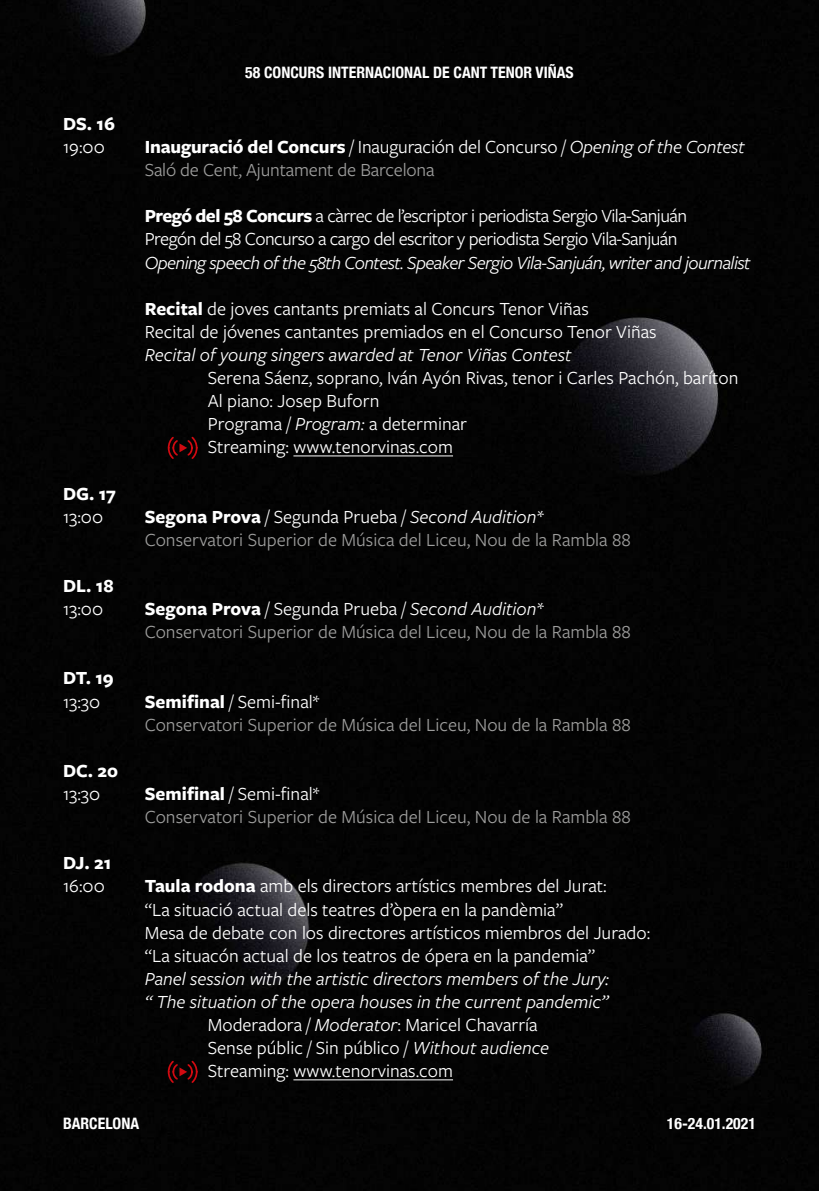
<style>
.page{position:relative;width:819px;height:1191px;background:#030303}
.page>*{position:absolute;margin:0;border:0;box-sizing:border-box;transform-origin:0 0}
.t1{font:19.25px/23.1px "Freight Sans Pro";color:#fff}
.t2{font:19.25px/23.1px "Freight Sans Pro";color:#9d9d9c}
.t3{font:italic 19.25px "Freight Sans Pro";color:#fff}
.t4{font:19.25px/23.1px "Freight Sans Pro";letter-spacing:-.03em;color:#fff}
.t5{font:italic 19.25px "Freight Sans Pro";letter-spacing:-.03em;color:#fff}
.t6{font:700 19.25px "Freight Sans Pro";color:#fff}
.t7{font:700 condensed 15.75px "Helvetica Neue";color:#fff}
.s1{font-weight:700;color:#fff}
.s2{color:#fff}
.s3{font-style:italic;color:#fff}
.s4{font-weight:700}
.s5{font-style:italic}
</style>
<div class="page">
<svg style="left:167px;top:435px;width:31px;height:25px"></svg>
<svg style="left:167px;top:1059px;width:31px;height:25px"></svg>
<hr style="left:293px;top:455px;width:160px;height:1px;background:#fff">
<hr style="left:293px;top:1079px;width:160px;height:1px;background:#fff">
<p class="t6" style="left:63px;top:110px;width:53px">DS. 16</p>
<p class="t1" style="left:63px;top:134px;width:43px">19:00</p>
<p class="t6" style="left:63px;top:480px;width:54px">DG. 17</p>
<p class="t1" style="left:63px;top:504px;width:42px">13:00</p>
<p class="t6" style="left:63px;top:572px;width:52px">DL. 18</p>
<p class="t1" style="left:63px;top:596px;width:42px">13:00</p>
<p class="t6" style="left:63px;top:665px;width:52px">DT. 19</p>
<p class="t1" style="left:63px;top:689px;width:39px">13:30</p>
<p class="t6" style="left:63px;top:757px;width:57px">DC. 20</p>
<p class="t1" style="left:63px;top:781px;width:39px">13:30</p>
<p class="t6" style="left:63px;top:849px;width:50px">DJ. 21</p>
<p class="t1" style="left:63px;top:874px;width:43px">16:00</p>
<p class="t7" style="left:245px;top:59px;width:330px">58 CONCURS INTERNACIONAL DE CANT TENOR VIÑAS</p>
<p class="t2" style="left:145px;top:134px;width:601px"><span class="s1">Inauguració del Concurs</span> <span class="s2">/ Inauguración del Concurso /</span> <span class="s3">Opening of the Contest<br></span>Saló de Cent, Ajuntament de Barcelona</p>
<p class="t4" style="left:145px;top:204px;width:544px"><span class="s4">Pregó del 58 Concurs</span> a càrrec de l’escriptor i periodista Sergio Vila-Sanjuán<br>Pregón del 58 Concurso a cargo del escritor y periodista Sergio Vila-Sanjuán</p>
<p class="t5" style="left:145px;top:249px;width:607px">Opening speech of the 58th Contest. Speaker Sergio Vila-Sanjuán, writer and journalist</p>
<p class="t1" style="left:145px;top:296px;width:513px"><span class="s4">Recital</span> de joves cantants premiats al Concurs Tenor Viñas<br>Recital de jóvenes cantantes premiados en el Concurso Tenor Viñas</p>
<p class="t3" style="left:145px;top:342px;width:428px">Recital of young singers awarded at Tenor Viñas Contest</p>
<p class="t1" style="left:208px;top:365px;width:532px">Serena Sáenz, soprano, Iván Ayón Rivas, tenor i Carles Pachón, baríton Al piano: Josep Buforn<br>Programa / <span class="s5">Program:</span> a determinar<br>Streaming: www.tenorvinas.com</p>
<p class="t2" style="left:145px;top:504px;width:487px"><span class="s1">Segona Prova</span> <span class="s2">/ Segunda Prueba /</span> <span class="s3">Second Audition*<br></span>Conservatori Superior de Música del Liceu, Nou de la Rambla 88</p>
<p class="t2" style="left:145px;top:596px;width:487px"><span class="s1">Segona Prova</span> <span class="s2">/ Segunda Prueba /</span> <span class="s3">Second Audition*<br></span>Conservatori Superior de Música del Liceu, Nou de la Rambla 88</p>
<p class="t2" style="left:145px;top:689px;width:487px"><span class="s1">Semifinal</span> <span class="s2">/ Semi-final*<br></span>Conservatori Superior de Música del Liceu, Nou de la Rambla 88</p>
<p class="t2" style="left:145px;top:781px;width:487px"><span class="s1">Semifinal</span> <span class="s2">/ Semi-final*<br></span>Conservatori Superior de Música del Liceu, Nou de la Rambla 88</p>
<p class="t1" style="left:145px;top:874px;width:507px"><span class="s4">Taula rodona</span> amb els directors artístics membres del Jurat:<br>“La situació actual dels teatres d’òpera en la pandèmia”<br>Mesa de debate con los directores artísticos miembros del Jurado: “La situacón actual de los teatros de ópera en la pandemia”</p>
<p class="t3" style="left:145px;top:966px;width:466px">Panel session with the artistic directors members of the Jury:</p>
<p class="t3" style="left:145px;top:989px;width:465px">“ The situation of the opera houses in the current pandemic”</p>
<p class="t1" style="left:208px;top:1012px;width:331px">Moderadora / <span class="s5">Moderator</span>: Maricel Chavarría</p>
<p class="t1" style="left:208px;top:1035px;width:343px">Sense públic / Sin público / <span class="s5">Without audience</span></p>
<p class="t1" style="left:208px;top:1058px;width:247px">Streaming: www.tenorvinas.com</p>
<p class="t7" style="left:63px;top:1110px;width:78px">BARCELONA</p>
<p class="t7" style="left:667px;top:1110px;width:90px">16-24.01.2021</p>
</div>
